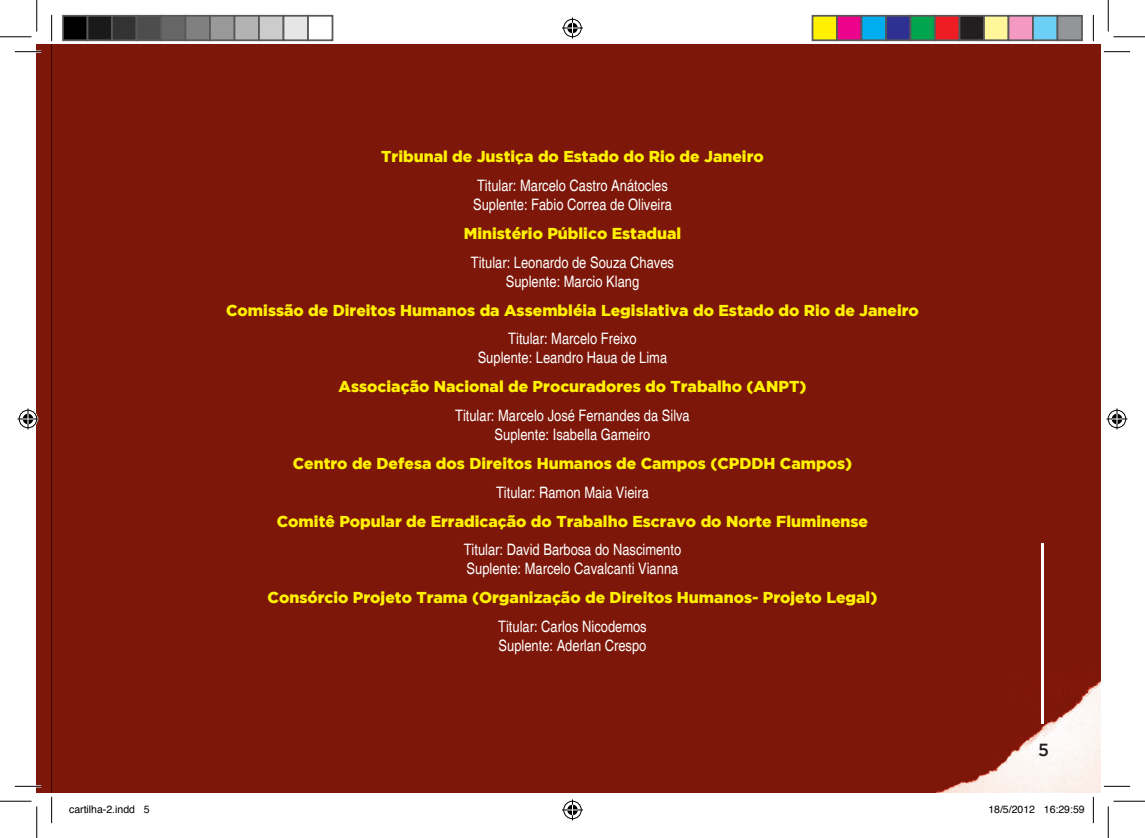
<style>
.page{position:relative;width:1145px;height:838px;background:#fff}
.page>*{position:absolute;margin:0;border:0;box-sizing:border-box;transform-origin:0 0}
.t1{font:500 17.5px "Gotham";color:#231f20}
.Secretarias_min_e_et{font:900 15.75px "Gotham";color:#fff101}
.sumario-nomes{font:condensed 15.75px/18.9px "Helvetica";color:#fff}
.t2{font:10.5px "Helvetica";color:#000}
</style>
<div class="page">
<div style="left:52px;top:45px;width:1049px;height:746px;background:#7d1709"></div>
<hr style="left:1041px;top:543px;width:3px;height:180px;background:#fff">
<div style="left:37px;top:45px;width:15px;height:746px;background:#7d1709"></div>
<hr style="left:15px;top:51px;width:26px;height:2px;background:#fff">
<hr style="left:15px;top:785px;width:26px;height:2px;background:#fff">
<svg style="left:15px;top:51px;width:26px;height:1px"></svg>
<svg style="left:1104px;top:51px;width:26px;height:1px"></svg>
<svg style="left:15px;top:786px;width:26px;height:1px"></svg>
<svg style="left:1104px;top:786px;width:26px;height:1px"></svg>
<svg style="left:51px;top:15px;width:1px;height:26px"></svg>
<svg style="left:51px;top:796px;width:1px;height:27px"></svg>
<svg style="left:1093px;top:15px;width:1px;height:26px"></svg>
<svg style="left:1093px;top:796px;width:1px;height:27px"></svg>
<hr style="left:0;top:36px;width:32px;height:1px;background:#000">
<hr style="left:1113px;top:36px;width:32px;height:1px;background:#000">
<hr style="left:0;top:800px;width:32px;height:1px;background:#000">
<hr style="left:1113px;top:800px;width:32px;height:1px;background:#000">
<hr style="left:36px;top:0;width:1px;height:31px;background:#000">
<hr style="left:36px;top:806px;width:1px;height:31px;background:#000">
<hr style="left:1108px;top:0;width:1px;height:31px;background:#000">
<hr style="left:1108px;top:806px;width:1px;height:31px;background:#000">
<svg style="left:562px;top:18px;width:21px;height:21px"></svg>
<svg style="left:562px;top:799px;width:21px;height:21px"></svg>
<svg style="left:18px;top:408px;width:21px;height:21px"></svg>
<svg style="left:1106px;top:408px;width:21px;height:21px"></svg>
<div style="left:63px;top:16px;width:25px;height:24px;background:#000"></div>
<div style="left:62px;top:15px;width:26px;height:26px;border:2px solid #595959"></div>
<div style="left:88px;top:16px;width:24px;height:24px;background:#1a1a1a"></div>
<div style="left:87px;top:15px;width:26px;height:26px;border:2px solid #595959"></div>
<div style="left:112px;top:16px;width:25px;height:24px;background:#333"></div>
<div style="left:111px;top:15px;width:26px;height:26px;border:2px solid #595959"></div>
<div style="left:137px;top:16px;width:24px;height:24px;background:#4d4d4d"></div>
<div style="left:136px;top:15px;width:26px;height:26px;border:2px solid #595959"></div>
<div style="left:161px;top:16px;width:25px;height:24px;background:#666"></div>
<div style="left:160px;top:15px;width:26px;height:26px;border:2px solid #595959"></div>
<div style="left:186px;top:16px;width:24px;height:24px;background:#808080"></div>
<div style="left:185px;top:15px;width:26px;height:26px;border:2px solid #595959"></div>
<div style="left:210px;top:16px;width:25px;height:24px;background:#999"></div>
<div style="left:209px;top:15px;width:26px;height:26px;border:2px solid #595959"></div>
<div style="left:235px;top:16px;width:24px;height:24px;background:#b3b3b3"></div>
<div style="left:234px;top:15px;width:26px;height:26px;border:2px solid #595959"></div>
<div style="left:259px;top:16px;width:25px;height:24px;background:#ccc"></div>
<div style="left:258px;top:15px;width:26px;height:26px;border:2px solid #595959"></div>
<div style="left:284px;top:16px;width:24px;height:24px;background:#e6e6e6"></div>
<div style="left:283px;top:15px;width:26px;height:26px;border:2px solid #595959"></div>
<div style="left:307px;top:15px;width:26px;height:26px;border:2px solid #595959"></div>
<div style="left:812px;top:16px;width:25px;height:24px;background:#fff101"></div>
<div style="left:812px;top:15px;width:26px;height:26px;border:2px solid #595959"></div>
<div style="left:837px;top:16px;width:24px;height:24px;background:#ed028c"></div>
<div style="left:836px;top:15px;width:26px;height:26px;border:2px solid #595959"></div>
<div style="left:861px;top:16px;width:25px;height:24px;background:#00aeef"></div>
<div style="left:861px;top:15px;width:26px;height:26px;border:2px solid #595959"></div>
<div style="left:886px;top:16px;width:24px;height:24px;background:#2e3092"></div>
<div style="left:885px;top:15px;width:26px;height:26px;border:2px solid #595959"></div>
<div style="left:910px;top:16px;width:25px;height:24px;background:#00a54f"></div>
<div style="left:910px;top:15px;width:26px;height:26px;border:2px solid #595959"></div>
<div style="left:935px;top:16px;width:24px;height:24px;background:#ee1d23"></div>
<div style="left:934px;top:15px;width:26px;height:26px;border:2px solid #595959"></div>
<div style="left:959px;top:16px;width:25px;height:24px;background:#231f20"></div>
<div style="left:959px;top:15px;width:26px;height:26px;border:2px solid #595959"></div>
<div style="left:984px;top:16px;width:24px;height:24px;background:#fff79a"></div>
<div style="left:983px;top:15px;width:26px;height:26px;border:2px solid #595959"></div>
<div style="left:1008px;top:16px;width:25px;height:24px;background:#f499c2"></div>
<div style="left:1008px;top:15px;width:26px;height:26px;border:2px solid #595959"></div>
<div style="left:1033px;top:16px;width:24px;height:24px;background:#6bcff6"></div>
<div style="left:1032px;top:15px;width:26px;height:26px;border:2px solid #595959"></div>
<div style="left:1057px;top:16px;width:25px;height:24px;background:#939598"></div>
<div style="left:1057px;top:15px;width:26px;height:26px;border:2px solid #595959"></div>
<p class="Secretarias_min_e_et" style="left:381px;top:148px;width:384px">Tribunal de Justiça do Estado do Rio de Janeiro</p>
<p class="sumario-nomes" style="left:477px;top:176px;width:192px">Titular: Marcelo Castro Anátocles</p>
<p class="sumario-nomes" style="left:473px;top:195px;width:200px">Suplente: Fabio Correa de Oliveira</p>
<p class="Secretarias_min_e_et" style="left:464px;top:224px;width:219px">Ministério Público Estadual</p>
<p class="sumario-nomes" style="left:471px;top:253px;width:205px">Titular: Leonardo de Souza Chaves</p>
<p class="sumario-nomes" style="left:506px;top:272px;width:135px">Suplente: Marcio Klang</p>
<p class="Secretarias_min_e_et" style="left:226px;top:301px;width:694px">Comissão de Direitos Humanos da Assembléia Legislativa do Estado do Rio de Janeiro</p>
<p class="sumario-nomes" style="left:508px;top:329px;width:130px">Titular: Marcelo Freixo</p>
<p class="sumario-nomes" style="left:478px;top:348px;width:191px">Suplente: Leandro Haua de Lima</p>
<p class="Secretarias_min_e_et" style="left:339px;top:377px;width:469px">Associação Nacional de Procuradores do Trabalho (ANPT)</p>
<p class="sumario-nomes" style="left:455px;top:406px;width:236px">Titular: Marcelo José Fernandes da Silva</p>
<p class="sumario-nomes" style="left:495px;top:425px;width:157px">Suplente: Isabella Gameiro</p>
<p class="Secretarias_min_e_et" style="left:293px;top:454px;width:561px">Centro de Defesa dos Direitos Humanos de Campos (CPDDH Campos)</p>
<p class="sumario-nomes" style="left:496px;top:482px;width:154px">Titular: Ramon Maia Vieira</p>
<p class="Secretarias_min_e_et" style="left:277px;top:511px;width:593px">Comitê Popular de Erradicação do Trabalho Escravo do Norte Fluminense</p>
<p class="sumario-nomes" style="left:464px;top:540px;width:219px">Titular: David Barbosa do Nascimento<br>Suplente: Marcelo Cavalcanti Vianna</p>
<p class="Secretarias_min_e_et" style="left:268px;top:588px;width:611px">Consórcio Projeto Trama (Organização de Direitos Humanos- Projeto Legal)</p>
<p class="sumario-nomes" style="left:498px;top:617px;width:150px">Titular: Carlos Nicodemos</p>
<p class="sumario-nomes" style="left:499px;top:636px;width:149px">Suplente: Aderlan Crespo</p>
<p class="t1" style="left:1038px;top:739px;width:12px">5</p>
<p class="t2" style="left:69px;top:802px;width:82px">cartilha-2.indd 5</p>
<p class="t2" style="left:988px;top:802px;width:98px">18/5/2012 16:29:59</p>
</div>
